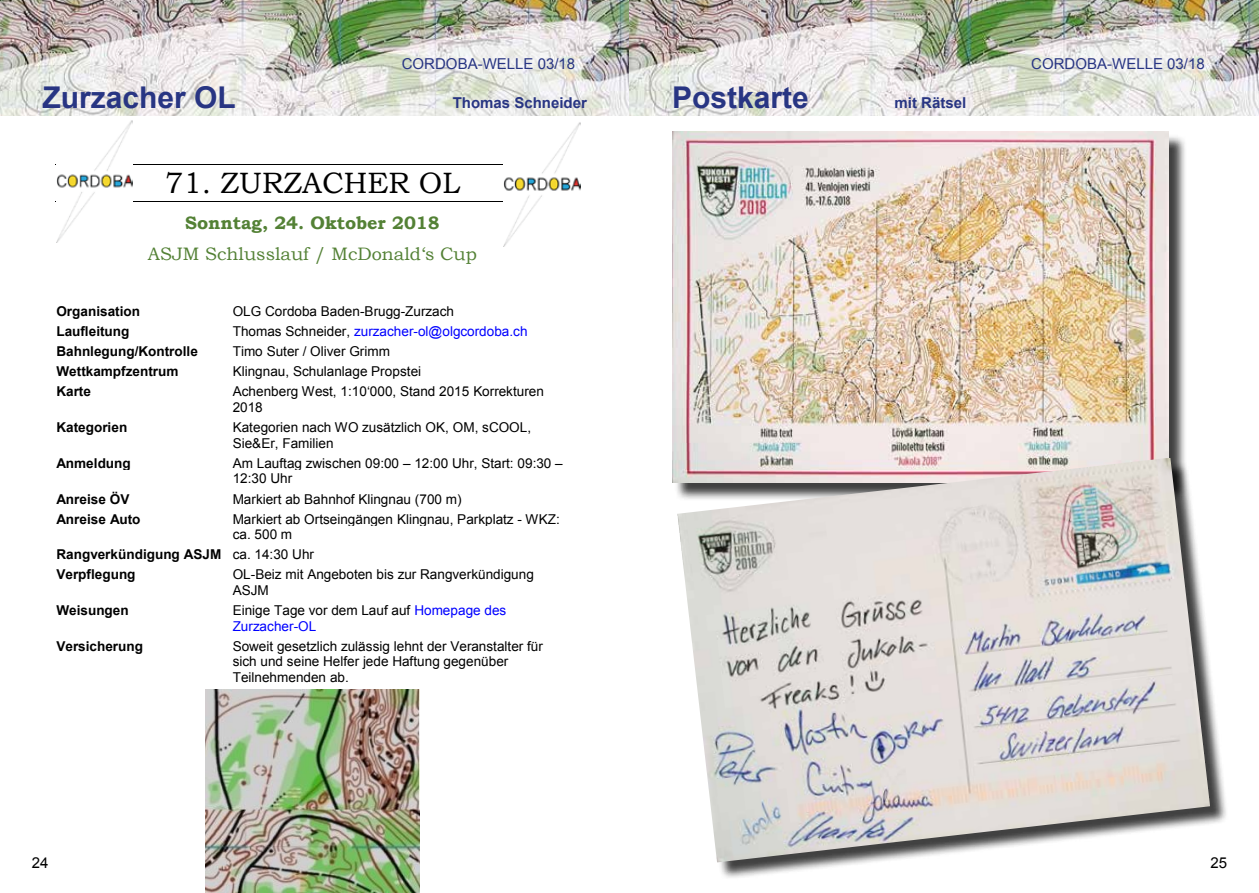
<style>
.page{position:relative;width:1259px;height:893px;background:#fff}
.page>*{position:absolute;margin:0;border:0;box-sizing:border-box;transform-origin:0 0}
.t1{font:700 30px "Arial";color:#283583}
.t2{font:29.4px "Bookman Old Style";color:#000}
.t3{font:18px "Bookman Old Style";color:#538135}
.t4{font:700 18px "Bookman Old Style";color:#538135}
.t5{font:15px "Arial";color:#283583}
.t6{font:700 15px "Arial";color:#283583}
.t7{font:15px "Arial";color:#000}
.t8{font:13.5px/15.8px "Arial";color:#000}
.t9{font:700 13.5px/20px "Arial";color:#000}
.t10{font:13.5px "Arial";letter-spacing:.005em;color:#00f}
.s1{color:#000}
.s2{font-weight:400}
.s3{color:#00f}
</style>
<div class="page">
<img style="left:0;top:0;width:1259px;height:116px">
<div style="left:674px;top:134px;width:513px;height:367px;background:#000;opacity:.75"></div>
<img style="left:672px;top:132px;width:496px;height:350px">
<div style="left:680px;top:460px;width:548px;height:421px;background:#000;opacity:.75"></div>
<img style="left:677px;top:458px;width:533px;height:404px">
<hr style="left:55px;top:164px;width:515px;height:1px;background:#000">
<hr style="left:55px;top:201px;width:515px;height:1px;background:#000">
<img style="left:205px;top:689px;width:214px;height:204px">
<img style="left:56px;top:120px;width:77px;height:123px">
<img style="left:503px;top:122px;width:77px;height:124px">
<p class="t5" style="left:402px;top:54px;width:175px">CORDOBA-WELLE 03/18</p>
<p class="t5" style="left:1031px;top:54px;width:175px">CORDOBA-WELLE 03/18</p>
<h1 class="t1" style="left:43px;top:77px;width:195px">Zurzacher OL</h1>
<p class="t6" style="left:453px;top:92px;width:136px">Thomas Schneider</p>
<h1 class="t1" style="left:672px;top:77px;width:138px">Postkarte</h1>
<p class="t6" style="left:894px;top:93px;width:73px">mit Rätsel</p>
<h2 class="t2" style="left:165px;top:164px;width:297px">71. ZURZACHER OL</h2>
<h3 class="t4" style="left:185px;top:210px;width:256px">Sonntag, 24. Oktober 2018</h3>
<h3 class="t3" style="left:148px;top:243px;width:331px">ASJM Schlusslauf / McDonald‘s Cup</h3>
<p class="t9" style="left:56px;top:302px;width:85px">Organisation</p>
<p class="t8" style="left:233px;top:303px;width:223px">OLG Cordoba Baden-Brugg-Zurzach</p>
<p class="t9" style="left:56px;top:322px;width:75px">Laufleitung</p>
<p class="t10" style="left:233px;top:322px;width:296px"><span class="s1">Thomas Schneider,</span> zurzacher-ol@olgcordoba.ch</p>
<p class="t9" style="left:56px;top:342px;width:143px">Bahnlegung/Kontrolle</p>
<p class="t8" style="left:233px;top:344px;width:159px">Timo Suter / Oliver Grimm</p>
<p class="t9" style="left:56px;top:362px;width:124px">Wettkampfzentrum</p>
<p class="t8" style="left:233px;top:364px;width:190px">Klingnau, Schulanlage Propstei</p>
<p class="t9" style="left:56px;top:382px;width:36px">Karte</p>
<p class="t8" style="left:233px;top:384px;width:313px">Achenberg West, 1:10‘000, Stand 2015 Korrekturen<br>2018</p>
<p class="t9" style="left:56px;top:418px;width:72px">Kategorien</p>
<p class="t8" style="left:233px;top:420px;width:300px">Kategorien nach WO zusätzlich OK, OM, sCOOL,<br>Sie&amp;Er, Familien</p>
<p class="t9" style="left:56px;top:453px;width:76px">Anmeldung</p>
<p class="t8" style="left:233px;top:455px;width:332px">Am Lauftag zwischen 09:00 – 12:00 Uhr, Start: 09:30 –<br>12:30 Uhr</p>
<p class="t9" style="left:56px;top:489px;width:75px">Anreise ÖV</p>
<p class="t8" style="left:233px;top:491px;width:230px">Markiert ab Bahnhof Klingnau (700 m)</p>
<p class="t9" style="left:56px;top:509px;width:86px">Anreise Auto</p>
<p class="t8" style="left:233px;top:511px;width:329px">Markiert ab Ortseingängen Klingnau, Parkplatz - WKZ: ca. 500 m</p>
<p class="t9" style="left:56px;top:545px;width:259px">Rangverkündigung ASJM <span class="s2">ca. 14:30 Uhr<br></span>Verpflegung</p>
<p class="t8" style="left:233px;top:567px;width:303px">OL-Beiz mit Angeboten bis zur Rangverkündigung<br>ASJM</p>
<p class="t9" style="left:56px;top:601px;width:74px">Weisungen</p>
<p class="t8" style="left:233px;top:603px;width:275px">Einige Tage vor dem Lauf auf <span class="s3">Homepage des<br>Zurzacher-OL</span></p>
<p class="t9" style="left:56px;top:636px;width:88px">Versicherung</p>
<p class="t8" style="left:233px;top:638px;width:312px">Soweit gesetzlich zulässig lehnt der Veranstalter für sich und seine Helfer jede Haftung gegenüber<br>Teilnehmenden ab.</p>
<p class="t7" style="left:32px;top:853px;width:18px">24</p>
<p class="t7" style="left:1210px;top:853px;width:18px">25</p>
</div>
